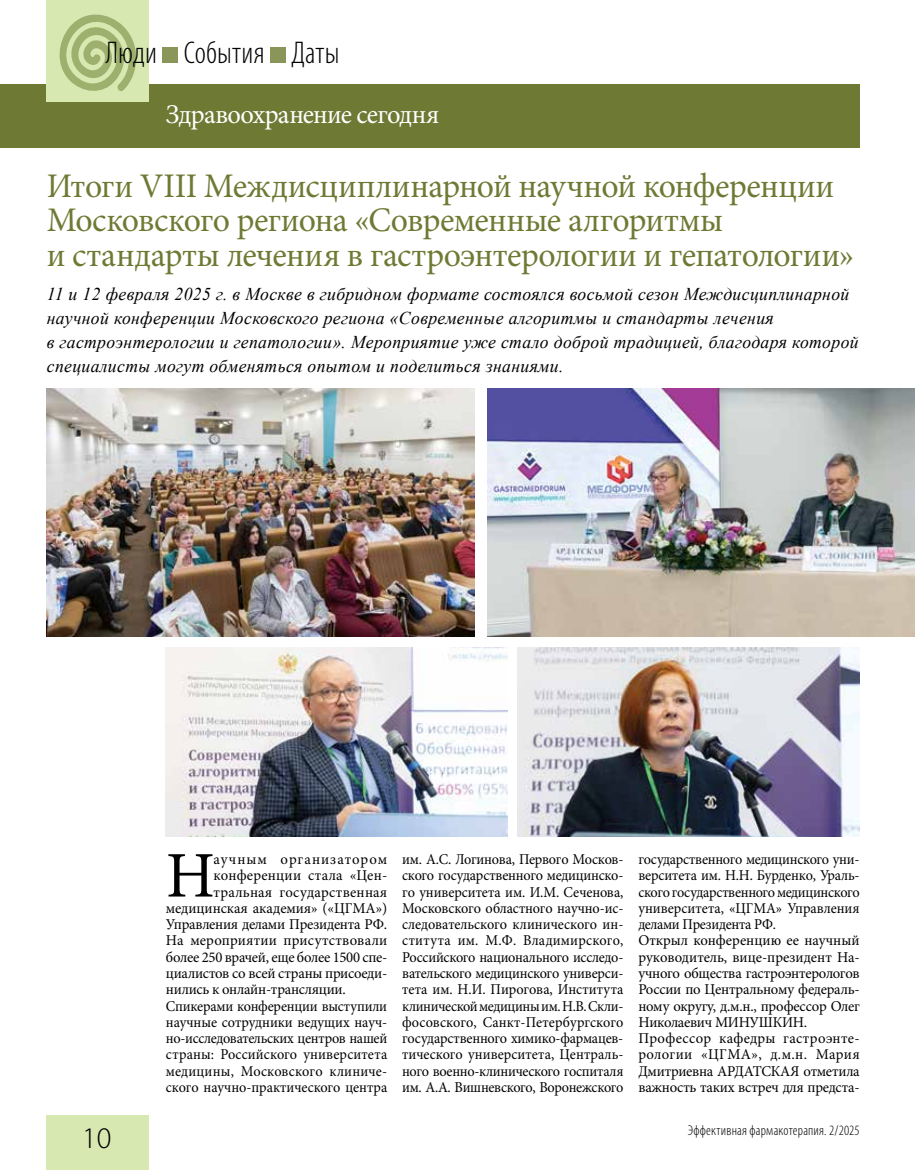
<style>
.page{position:relative;width:915px;height:1170px;background:#fff}
.page>*{position:absolute;margin:0;border:0;box-sizing:border-box;transform-origin:0 0}
.t1{font:65.1px "Minion Pro";color:#000}
.t2{font:34.5px/34.5px "Minion Pro";letter-spacing:-.015em;color:#6e7a34}
.t3{font:300 condensed 31.5px "Myriad Pro";letter-spacing:.005em;color:#000}
.t4{font:300 30px "Myriad Pro";color:#000}
.t5{font:27px "Minion Pro";letter-spacing:-.025em;color:#fff}
.t6{font:italic 18px/24px "Times New Roman";letter-spacing:.02em;color:#000}
.t7{font:15px/16.2px "Minion Pro";letter-spacing:-.01em;color:#000;text-align:justify;scale:.95 1}
.t8{font:15px "Minion Pro";letter-spacing:-.01em;color:#000}
.t9{font:15px "Minion Pro";letter-spacing:.015em;color:#000}
.t10{font:15px "Minion Pro";letter-spacing:.01em;color:#000;scale:.95 1}
.t11{font:15px "Minion Pro";letter-spacing:.015em;color:#000;scale:.95 1}
.t12{font:15px "Minion Pro";letter-spacing:.01em;color:#000}
.t13{font:15px "Minion Pro";letter-spacing:.065em;color:#000}
.t14{font:300 condensed 14.25px "Myriad Pro";letter-spacing:.015em;color:#000}
</style>
<div class="page">
<div style="left:47px;top:1114px;width:102px;height:55px;background:#d7e8b1"></div>
<div style="left:0;top:84px;width:859px;height:63px;background:#6e7a34"></div>
<div style="left:47px;top:0;width:102px;height:102px;background:#d7e8b1"></div>
<svg style="left:59px;top:14px;width:78px;height:77px"></svg>
<div style="left:162px;top:47px;width:16px;height:16px;background:#8a955a"></div>
<div style="left:270px;top:47px;width:16px;height:16px;background:#8a955a"></div>
<img style="left:487px;top:388px;width:427px;height:248px">
<img style="left:47px;top:388px;width:427px;height:248px">
<img style="left:517px;top:647px;width:342px;height:189px">
<img style="left:166px;top:647px;width:341px;height:189px">
<h3 class="t3" style="left:106px;top:34px;width:235px">Люди События Даты</h3>
<h3 class="t5" style="left:166px;top:96px;width:275px">Здравоохранение сегодня</h3>
<h2 class="t2" style="left:47px;top:168px;width:808px">Итоги VIII Междисциплинарной научной конференции<br>Московского региона «Современные алгоритмы<br>и стандарты лечения в гастроэнтерологии и гепатологии»</h2>
<p class="t6" style="left:47px;top:282px;width:813px">11 и 12 февраля 2025 г. в Москве в гибридном формате состоялся восьмой сезон Междисциплинарной научной конференции Московского региона «Современные алгоритмы и стандарты лечения<br>в гастроэнтерологии и гепатологии». Мероприятие уже стало доброй традицией, благодаря которой специалисты могут обменяться опытом и поделиться знаниями.</p>
<h3 class="t4" style="left:82px;top:1120px;width:31px">10</h3>
<h1 class="t1" style="left:166px;top:832px;width:50px">Н</h1>
<p class="t13" style="left:213px;top:849px;width:175px">аучным организатором</p>
<p class="t9" style="left:213px;top:865px;width:175px">конференции стала «Цен-</p>
<p class="t9" style="left:213px;top:881px;width:175px">тральная государственная</p>
<p class="t8" style="left:166px;top:897px;width:223px">медицинская академия» («ЦГМА»)</p>
<p class="t8" style="left:166px;top:914px;width:223px">Управления делами Президента РФ.</p>
<p class="t12" style="left:166px;top:930px;width:223px">На мероприятии присутствовали</p>
<p class="t8" style="left:166px;top:946px;width:223px">более 250 врачей, еще более 1500 спе-</p>
<p class="t8" style="left:166px;top:963px;width:223px">циалистов со всей страны присоеди-</p>
<p class="t8" style="left:166px;top:979px;width:181px">нились к онлайн-трансляции.</p>
<p class="t7" style="left:166px;top:997px;width:234px">Спикерами конференции выступили</p>
<p class="t7" style="left:166px;top:1013px;width:234px">научные сотрудники ведущих науч-</p>
<p class="t7" style="left:166px;top:1030px;width:234px">но-исследовательских центров нашей</p>
<p class="t10" style="left:166px;top:1044px;width:234px">страны: Российского университета</p>
<p class="t11" style="left:166px;top:1060px;width:234px">медицины, Московского клиниче-</p>
<p class="t7" style="left:166px;top:1078px;width:234px">ского научно-практического центра</p>
<p class="t7" style="left:402px;top:851px;width:234px">им. А.С. Логинова, Первого Москов&shy;ского государственного медицинско&shy;го университета им. И.М. Сеченова, Московского областного научно-ис&shy;следовательского клинического ин&shy;ститута им. М.Ф. Владимирского, Российского национального исследо&shy;вательского медицинского универси&shy;тета им. Н.И. Пирогова, Института клинической медицины им. Н.В. Скли&shy;фосовского, Санкт-Петербургского государственного химико-фармацев&shy;тического университета, Централь&shy;ного военно-клинического госпиталя им. А.А. Вишневского, Воронежского</p>
<p class="t7" style="left:638px;top:851px;width:234px;text-align:left">государственного медицинского уни&shy;верситета им. Н.Н. Бурденко, Ураль&shy;ского государственного медицинского университета, «ЦГМА» Управления делами Президента РФ.<br>Открыл конференцию ее научный руководитель, вице-президент На&shy;учного общества гастроэнтерологов<br>России по Центральному федераль&shy;ному округу, д.м.н., профессор Олег<br>Николаевич МИНУШКИН.<br>Профессор кафедры гастроэнте&shy;рологии «ЦГМА», д.м.н. Мария<br>Дмитриевна АРДАТСКАЯ отметила важность таких встреч для предста-</p>
<p class="t14" style="left:687px;top:1121px;width:173px">Эффективная фармакотерапия. 2/2025</p>
</div>
